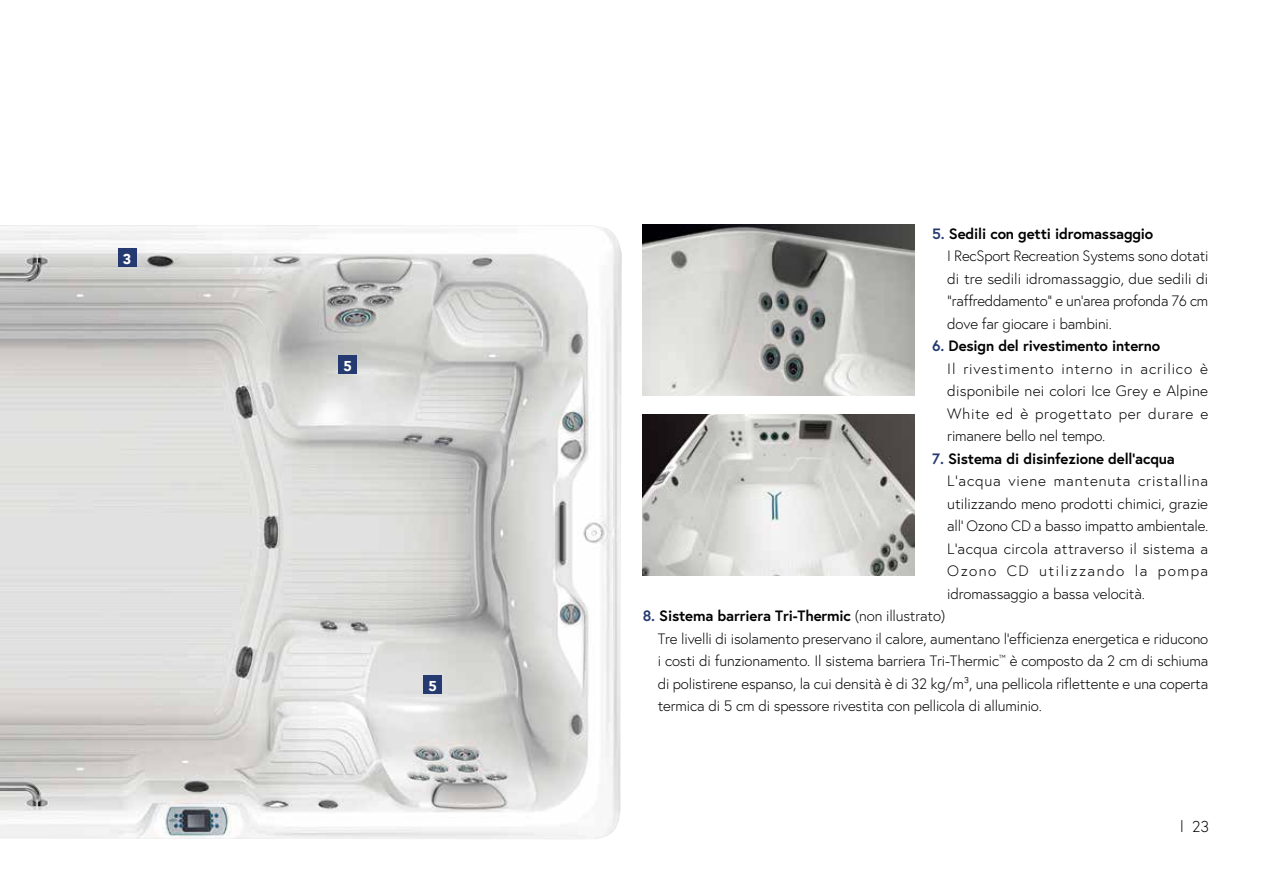
<style>
.page{position:relative;width:1263px;height:893px;background:#fff}
.page>*{position:absolute;margin:0;border:0;box-sizing:border-box;transform-origin:0 0}
.t1{font:300 15.75px "Europa";color:#000}
.t2{font:300 15px/22.5px "Europa";letter-spacing:-.01em;color:#000}
.t3{font:300 15px/22.5px "Europa";letter-spacing:.04em;color:#000}
.t4{font:900 14.25px "Avenir";color:#fff}
.s1{font-weight:700;color:#253a70}
.s2{font-weight:700}
</style>
<div class="page">
<img style="left:0;top:225px;width:622px;height:614px">
<div style="left:118px;top:248px;width:18px;height:18px;background:#253a70"></div>
<div style="left:423px;top:675px;width:19px;height:19px;background:#253a70"></div>
<div style="left:339px;top:355px;width:18px;height:19px;background:#253a70"></div>
<img style="left:643px;top:415px;width:272px;height:160px">
<img style="left:643px;top:224px;width:272px;height:171px">
<p class="t4" style="left:123px;top:247px;width:10px">3</p>
<p class="t4" style="left:343px;top:354px;width:10px">5</p>
<p class="t4" style="left:428px;top:674px;width:10px">5</p>
<p class="t2" style="left:947px;top:222px;width:263px;text-indent:-15px"><span class="s1">5.</span> <span class="s2">Sedili con getti idromassaggio<br></span>I RecSport Recreation Systems sono dotati di tre sedili idromassaggio, due sedili di “raffreddamento” e un’area profonda 76 cm dove far giocare i bambini.</p>
<p class="t3" style="left:947px;top:335px;width:263px;text-indent:-15px"><span class="s1">6.</span> <span class="s2">Design del rivestimento interno<br></span>Il rivestimento interno in acrilico è disponibile nei colori Ice Grey e Alpine White ed è progettato per durare e rimanere bello nel tempo.</p>
<p class="t2" style="left:947px;top:447px;width:263px;text-indent:-15px"><span class="s1">7.</span> <span class="s2">Sistema di disinfezione dell’acqua </span>L’acqua viene mantenuta cristallina utilizzando meno prodotti chimici, grazie all’ Ozono CD a basso impatto ambientale.<br>L’acqua circola attraverso il sistema a Ozono CD utilizzando la pompa idromassaggio a bassa velocità.</p>
<p class="t2" style="left:658px;top:605px;width:552px;text-indent:-15px"><span class="s1">8.</span> <span class="s2">Sistema barriera Tri-Thermic</span> (non illustrato)<br>Tre livelli di isolamento preservano il calore, aumentano l'efficienza energetica e riducono i costi di funzionamento. Il sistema barriera Tri-Thermic<sup>™</sup> è composto da 2 cm di schiuma di polistirene espanso, la cui densità è di 32 kg/m³, una pellicola riflettente e una coperta termica di 5 cm di spessore rivestita con pellicola di alluminio.</p>
<p class="t1" style="left:1180px;top:817px;width:31px">l 23</p>
</div>
